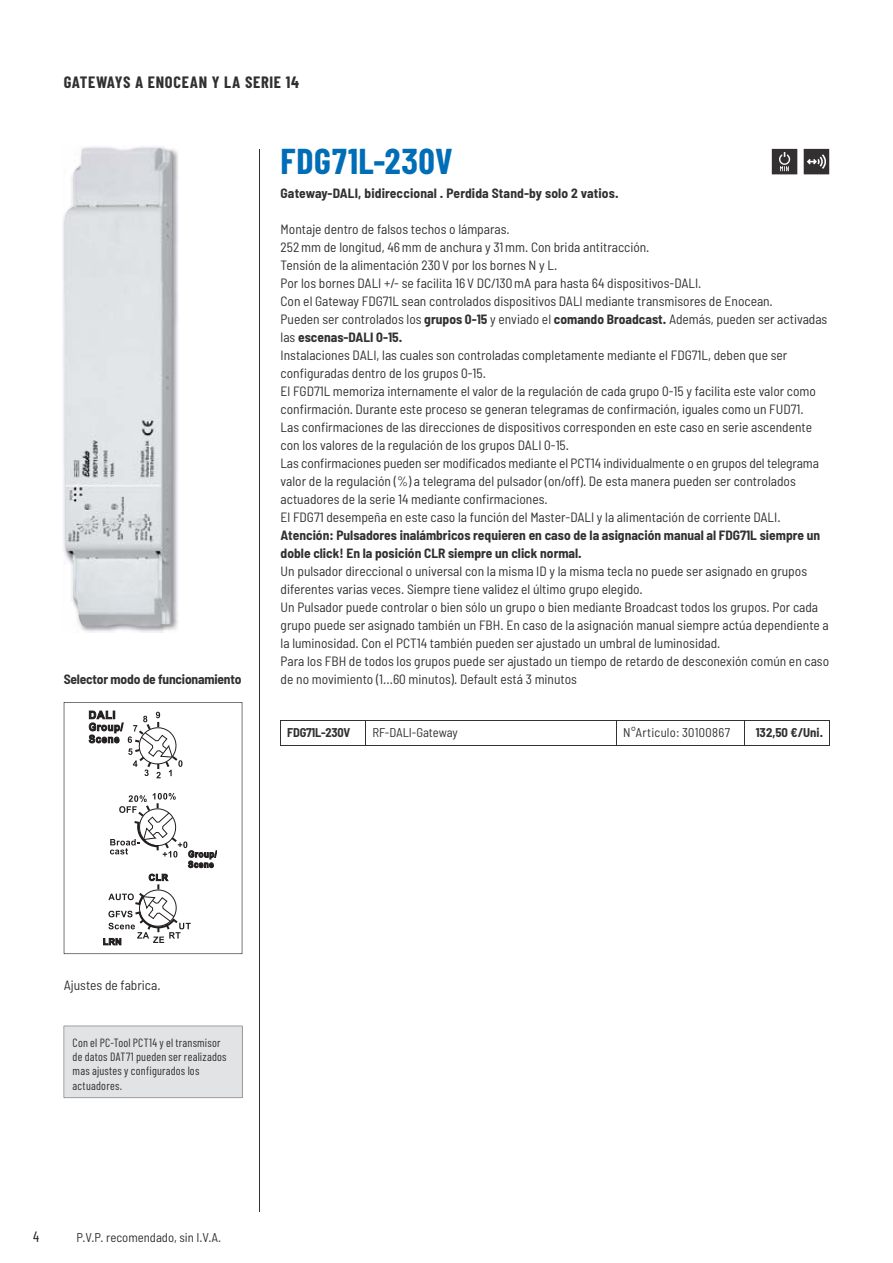
<style>
.page{position:relative;width:893px;height:1263px;background:#fff}
.page>*{position:absolute;margin:0;border:0;box-sizing:border-box;transform-origin:0 0}
.t1{font:700 36px "Barlow Condensed";letter-spacing:.025em;color:#006db7}
.t2{font:700 16.5px "Barlow Condensed";letter-spacing:.04em;color:#323031}
.t3{font:15px "Barlow Condensed";color:#231f20}
.t4{font:semi-condensed 13.5px/18px "Barlow";color:#323031}
.t5{font:700 semi-condensed 13.5px/18px "Barlow";color:#323031}
.t6{font:semi-condensed 12.75px "Barlow";color:#323031}
.t7{font:700 semi-condensed 12.75px "Barlow";letter-spacing:-.015em;color:#323031}
.t8{font:semi-condensed 12.75px "Barlow";letter-spacing:.025em;color:#323031}
.t9{font:12px/14.4px "Barlow Condensed";letter-spacing:.02em;color:#323031}
.s1{font-weight:700}
</style>
<div class="page">
<hr style="left:259px;top:149px;width:1px;height:1063px;background:#323031">
<hr style="left:281px;top:720px;width:85px;height:1px;background:#323031">
<hr style="left:281px;top:746px;width:85px;height:1px;background:#323031">
<hr style="left:744px;top:720px;width:86px;height:1px;background:#323031">
<svg style="left:829px;top:721px;width:1px;height:25px"></svg>
<hr style="left:366px;top:746px;width:464px;height:1px;background:#323031">
<hr style="left:366px;top:720px;width:251px;height:1px;background:#323031">
<hr style="left:617px;top:720px;width:127px;height:1px;background:#323031">
<svg style="left:616px;top:721px;width:1px;height:25px"></svg>
<svg style="left:744px;top:721px;width:1px;height:25px"></svg>
<img style="left:62px;top:146px;width:117px;height:487px">
<img style="left:64px;top:148px;width:108px;height:478px">
<svg style="left:64px;top:702px;width:178px;height:252px"></svg>
<div style="left:64px;top:1026px;width:178px;height:72px;background:#e2e3e4"></div>
<svg style="left:804px;top:149px;width:25px;height:25px"></svg>
<svg style="left:772px;top:149px;width:25px;height:25px"></svg>
<p class="t2" style="left:64px;top:77px;width:237px">GATEWAYS A ENOCEAN Y LA SERIE 14</p>
<p class="t5" style="left:64px;top:672px;width:179px">Selector modo de funcionamiento</p>
<h1 class="t1" style="left:281px;top:149px;width:174px">FDG71L-230V</h1>
<p class="t5" style="left:281px;top:186px;width:340px">Gateway-DALI, bidireccional . Perdida Stand-by solo 2 vatios.</p>
<p class="t4" style="left:281px;top:222px;width:548px">Montaje dentro de falsos techos o lámparas.<br>252 mm de longitud, 46 mm de anchura y 31 mm. Con brida antitracción.<br>Tensión de la alimentación 230 V por los bornes N y L.<br>Por los bornes DALI +/- se facilita 16 V DC/130 mA para hasta 64 dispositivos-DALI.<br>Con el Gateway FDG71L sean controlados dispositivos DALI mediante transmisores de Enocean.<br>Pueden ser controlados los <span class="s1">grupos 0-15</span> y enviado el <span class="s1">comando Broadcast.</span> Además, pueden ser activadas las <span class="s1">escenas-DALI 0-15.<br></span>Instalaciones DALI, las cuales son controladas completamente mediante el FDG71L, deben que ser configuradas dentro de los grupos 0-15.<br>El FGD71L memoriza internamente el valor de la regulación de cada grupo 0-15 y facilita este valor como confirmación. Durante este proceso se generan telegramas de confirmación, iguales como un FUD71.<br>Las confirmaciones de las direcciones de dispositivos corresponden en este caso en serie ascendente con los valores de la regulación de los grupos DALI 0-15.<br>Las confirmaciones pueden ser modificados mediante el PCT14 individualmente o en grupos del telegrama valor de la regulación (%) a telegrama del pulsador (on/off). De esta manera pueden ser controlados actuadores de la serie 14 mediante confirmaciones.<br>El FDG71 desempeña en este caso la función del Master-DALI y la alimentación de corriente DALI.</p>
<p class="t5" style="left:281px;top:528px;width:541px">Atención: Pulsadores inalámbricos requieren en caso de la asignación manual al FDG71L siempre un doble click! En la posición CLR siempre un click normal.</p>
<p class="t4" style="left:281px;top:564px;width:550px">Un pulsador direccional o universal con la misma ID y la misma tecla no puede ser asignado en grupos diferentes varias veces. Siempre tiene validez el último grupo elegido.<br>Un Pulsador puede controlar o bien sólo un grupo o bien mediante Broadcast todos los grupos. Por cada grupo puede ser asignado también un FBH. En caso de la asignación manual siempre actúa dependiente a la luminosidad. Con el PCT14 también pueden ser ajustado un umbral de luminosidad.<br>Para los FBH de todos los grupos puede ser ajustado un tiempo de retardo de desconexión común en caso de no movimiento (1...60 minutos). Default está 3 minutos</p>
<p class="t7" style="left:287px;top:728px;width:65px">FDG71L-230V</p>
<p class="t6" style="left:372px;top:728px;width:87px">RF-DALI-Gateway</p>
<p class="t8" style="left:623px;top:728px;width:108px">N°Articulo: 30100867</p>
<p class="t7" style="left:756px;top:728px;width:69px">132,50 €/Uni.</p>
<p class="t4" style="left:64px;top:978px;width:98px">Ajustes de fabrica.</p>
<p class="t9" style="left:73px;top:1036px;width:155px">Con el PC-Tool PCT14 y el transmisor de datos DAT71 pueden ser realizados mas ajustes y configurados los actuadores.</p>
<p class="t3" style="left:33px;top:1231px;width:8px">4</p>
<p class="t6" style="left:76px;top:1233px;width:146px">P.V.P. recomendado, sin I.V.A.</p>
</div>
